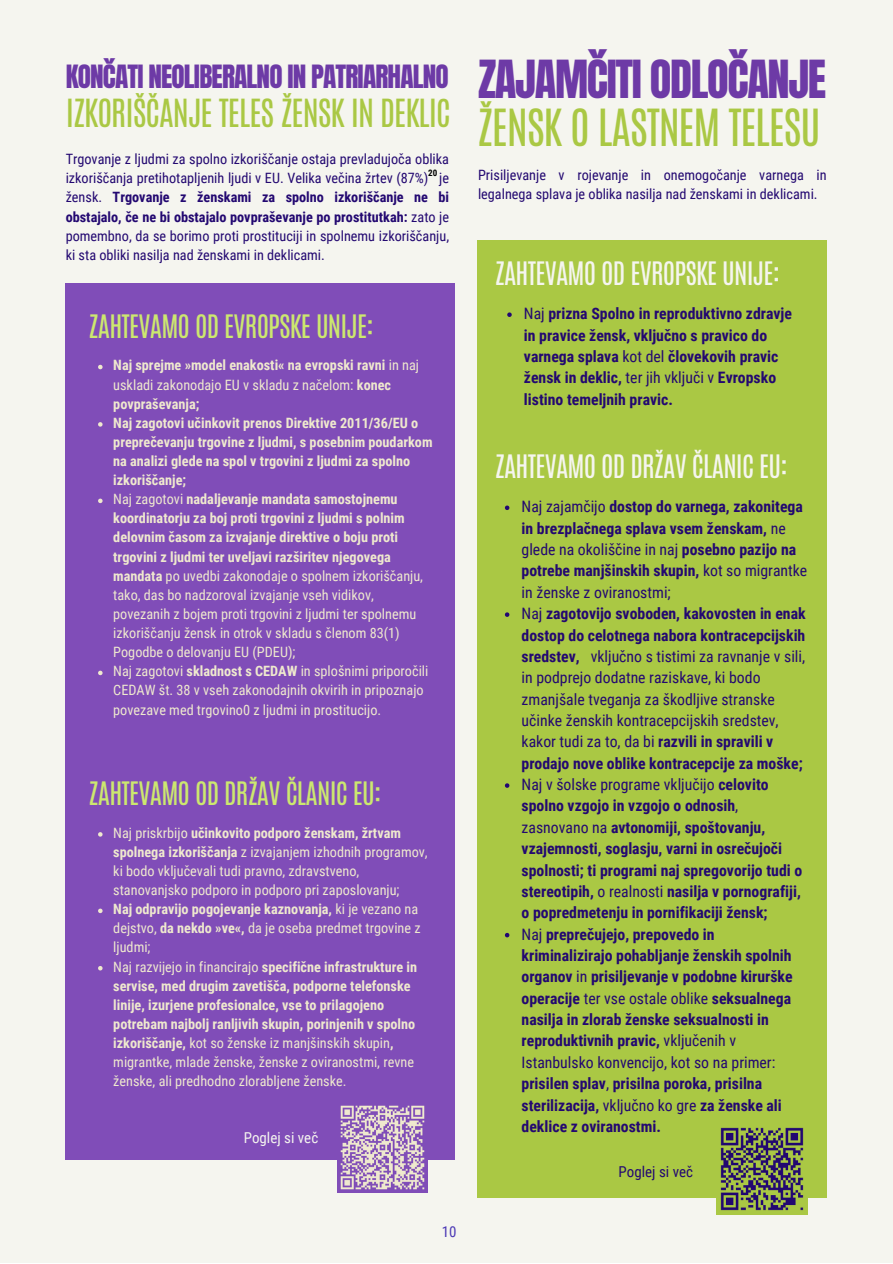
<style>
.page{position:relative;width:893px;height:1264px;background:#fff}
.page>*{position:absolute;margin:0;border:0;box-sizing:border-box;transform-origin:0 0}
.t1{font:44.55px "Anton";letter-spacing:-.03em;color:#6d3aa6}
.t2{font:42.75px "Antonio";letter-spacing:-.03em;color:#aac844}
.t3{font:32.4px "Antonio";letter-spacing:-.03em;color:#aac844}
.t4{font:27.3px "Anton";letter-spacing:-.03em;color:#6d3aa6}
.t5{font:27px "Antonio";letter-spacing:-.03em;color:#f5f5ef}
.t6{font:27px "Antonio";letter-spacing:-.03em;color:#cce86f}
.t7{font:700 15.75px/21.3px "Roboto Condensed";color:#230871}
.t8{font:15.75px/21.3px "Roboto Condensed";color:#230871}
.t9{font:15px "Roboto Condensed";color:#230871}
.t10{font:15px "Roboto Condensed";color:#f5f5ef}
.t11{font:15px "Roboto Condensed";color:#4b39b5}
.t12{font:14.25px/19px "Roboto Condensed";color:#efe9ce}
.t13{font:700 14.25px/19px "Roboto Condensed";color:#efe9ce}
.t14{font:14.25px/19px "Roboto Condensed";color:#230871}
.t15{font:700 9px "Roboto Condensed";color:#000}
.s1{font-weight:700}
.s2{font-weight:400}
</style>
<div class="page">
<div style="left:0;top:0;width:892px;height:1262px;background:#f5f5ef"></div>
<div style="left:477px;top:240px;width:350px;height:957px;background:#aac844"></div>
<div style="left:66px;top:283px;width:389px;height:876px;background:#804db8"></div>
<img style="left:338px;top:1105px;width:89px;height:87px">
<img style="left:716px;top:1127px;width:91px;height:87px">
<svg style="left:507px;top:312px;width:4px;height:5px"></svg>
<svg style="left:505px;top:505px;width:4px;height:5px"></svg>
<svg style="left:505px;top:612px;width:4px;height:5px"></svg>
<svg style="left:505px;top:783px;width:4px;height:4px"></svg>
<svg style="left:505px;top:932px;width:4px;height:5px"></svg>
<svg style="left:98px;top:832px;width:5px;height:4px"></svg>
<svg style="left:98px;top:908px;width:5px;height:5px"></svg>
<svg style="left:98px;top:966px;width:5px;height:4px"></svg>
<svg style="left:98px;top:365px;width:5px;height:4px"></svg>
<svg style="left:98px;top:422px;width:5px;height:4px"></svg>
<svg style="left:98px;top:498px;width:5px;height:5px"></svg>
<svg style="left:98px;top:670px;width:5px;height:5px"></svg>
<p class="t4" style="left:66px;top:57px;width:384px">KONČATI NEOLIBERALNO IN PATRIARHALNO</p>
<p class="t3" style="left:66px;top:90px;width:386px">IZKORIŠČANJE TELES ŽENSK IN DEKLIC</p>
<p class="t14" style="left:66px;top:150px;width:385px;text-align:justify">Trgovanje z ljudmi za spolno izkoriščanje ostaja prevladujoča oblika izkoriščanja pretihotapljenih ljudi v EU. Velika večina žrtev (87%) je žensk. <span class="s1">Trgovanje z ženskami za spolno izkoriščanje ne bi obstajalo, če ne bi obstajalo povpraševanje po prostitutkah:</span> zato je pomembno, da se borimo proti prostituciji in spolnemu izkoriščanju, ki sta obliki nasilja nad ženskami in deklicami.</p>
<p class="t15" style="left:428px;top:167px;width:11px">20</p>
<p class="t6" style="left:89px;top:307px;width:287px">ZAHTEVAMO OD EVROPSKE UNIJE:</p>
<p class="t13" style="left:113px;top:356px;width:307px">Naj sprejme »model enakosti« na evropski ravni <span class="s2">in naj uskladi zakonodajo EU v skladu z načelom:</span> konec povpraševanja;</p>
<p class="t13" style="left:113px;top:413px;width:321px">Naj zagotovi učinkovit prenos Direktive 2011/36/EU o preprečevanju trgovine z ljudmi, s posebnim poudarkom na analizi glede na spol v trgovini z ljudmi za spolno izkoriščanje;</p>
<p class="t12" style="left:113px;top:490px;width:311px">Naj zagotovi <span class="s1">nadaljevanje mandata samostojnemu koordinatorju za boj proti trgovini z ljudmi s polnim delovnim časom za izvajanje direktive o boju proti trgovini z ljudmi ter uveljavi razširitev njegovega mandata</span> po uvedbi zakonodaje o spolnem izkoriščanju, tako, das bo nadzoroval izvajanje vseh vidikov, povezanih z bojem proti trgovini z ljudmi ter spolnemu izkoriščanju žensk in otrok v skladu s členom 83(1)<br>Pogodbe o delovanju EU (PDEU);</p>
<p class="t12" style="left:113px;top:662px;width:317px">Naj zagotovi <span class="s1">skladnost s CEDAW</span> in splošnimi priporočili<br>CEDAW št. 38 v vseh zakonodajnih okvirih in pripoznajo povezave med trgovino0 z ljudmi in prostitucijo.</p>
<p class="t6" style="left:89px;top:774px;width:294px">ZAHTEVAMO OD DRŽAV ČLANIC EU:</p>
<p class="t12" style="left:113px;top:823px;width:316px">Naj priskrbijo <span class="s1">učinkovito podporo ženskam, žrtvam spolnega izkoriščanja</span> z izvajanjem izhodnih programov, ki bodo vključevali tudi pravno, zdravstveno, stanovanjsko podporo in podporo pri zaposlovanju;</p>
<p class="t12" style="left:113px;top:899px;width:309px"><span class="s1">Naj odpravijo pogojevanje kaznovanja,</span> ki je vezano na dejstvo, <span class="s1">da nekdo »ve«,</span> da je oseba predmet trgovine z ljudmi;</p>
<p class="t13" style="left:113px;top:957px;width:305px"><span class="s2">Naj razvijejo in financirajo</span> specifične infrastrukture in servise, med drugim zavetišča, podporne telefonske linije, izurjene profesionalce, vse to prilagojeno potrebam najbolj ranljivih skupin, porinjenih v spolno izkoriščanje, <span class="s2">kot so ženske iz manjšinskih skupin</span>, <span class="s2">migrantke, mlade ženske, ženske z oviranostmi, revne ženske, ali predhodno zlorabljene ženske.</span></p>
<p class="t10" style="left:244px;top:1128px;width:76px">Poglej si več</p>
<p class="t11" style="left:441px;top:1223px;width:16px">10</p>
<p class="t1" style="left:478px;top:47px;width:350px">ZAJAMČITI ODLOČANJE</p>
<p class="t2" style="left:477px;top:97px;width:345px">ŽENSK O LASTNEM TELESU</p>
<p class="t14" style="left:478px;top:165px;width:350px">Prisiljevanje v rojevanje in onemogočanje varnega in legalnega splava je oblika nasilja nad ženskami in deklicami.</p>
<p class="t5" style="left:494px;top:254px;width:287px">ZAHTEVAMO OD EVROPSKE UNIJE:</p>
<p class="t7" style="left:524px;top:303px;width:269px"><span class="s2">Naj</span> prizna Spolno in reproduktivno zdravje in pravice žensk, vključno s pravico do varnega splava <span class="s2">kot del</span> človekovih pravic žensk in deklic, <span class="s2">ter jih vključi v</span> Evropsko listino temeljnih pravic.</p>
<p class="t5" style="left:494px;top:447px;width:294px">ZAHTEVAMO OD DRŽAV ČLANIC EU:</p>
<p class="t7" style="left:521px;top:496px;width:287px"><span class="s2">Naj zajamčijo</span> dostop do varnega, zakonitega in brezplačnega splava vsem ženskam, <span class="s2">ne glede na okoliščine in naj</span> posebno pazijo na potrebe manjšinskih skupin, <span class="s2">kot so migrantke in ženske z oviranostmi;</span></p>
<p class="t8" style="left:521px;top:603px;width:285px">Naj <span class="s1">zagotovijo svoboden, kakovosten in enak dostop do celotnega nabora kontracepcijskih sredstev,</span> vključno s tistimi za ravnanje v sili, in podprejo dodatne raziskave, ki bodo zmanjšale tveganja za škodljive stranske učinke ženskih kontracepcijskih sredstev, kakor tudi za to, da bi <span class="s1">razvili in spravili v prodajo nove oblike kontracepcije za moške;</span></p>
<p class="t7" style="left:521px;top:774px;width:282px"><span class="s2">Naj v šolske programe vključijo</span> celovito spolno vzgojo in vzgojo o odnosih<span class="s2">, zasnovano na</span> avtonomiji, spoštovanju, vzajemnosti, soglasju, varni in osrečujoči spolnosti; ti programi naj spregovorijo tudi o stereotipih, <span class="s2">o realnosti</span> nasilja v pornografiji, o popredmetenju in pornifikaciji žensk;</p>
<p class="t7" style="left:521px;top:923px;width:272px"><span class="s2">Naj</span> preprečujejo, prepovedo in kriminalizirajo pohabljanje ženskih spolnih organov <span class="s2">in</span> prisiljevanje v podobne kirurške operacije <span class="s2">ter vse ostale oblike</span> seksualnega nasilja in zlorab ženske seksualnosti in reproduktivnih pravic, <span class="s2">vključenih v Istanbulsko konvencijo, kot so na primer: </span>prisilen splav<span class="s2">,</span> prisilna poroka, prisilna sterilizacija, <span class="s2">vključno ko gre</span> za ženske ali deklice z oviranostmi.</p>
<p class="t9" style="left:618px;top:1162px;width:76px">Poglej si več</p>
</div>
